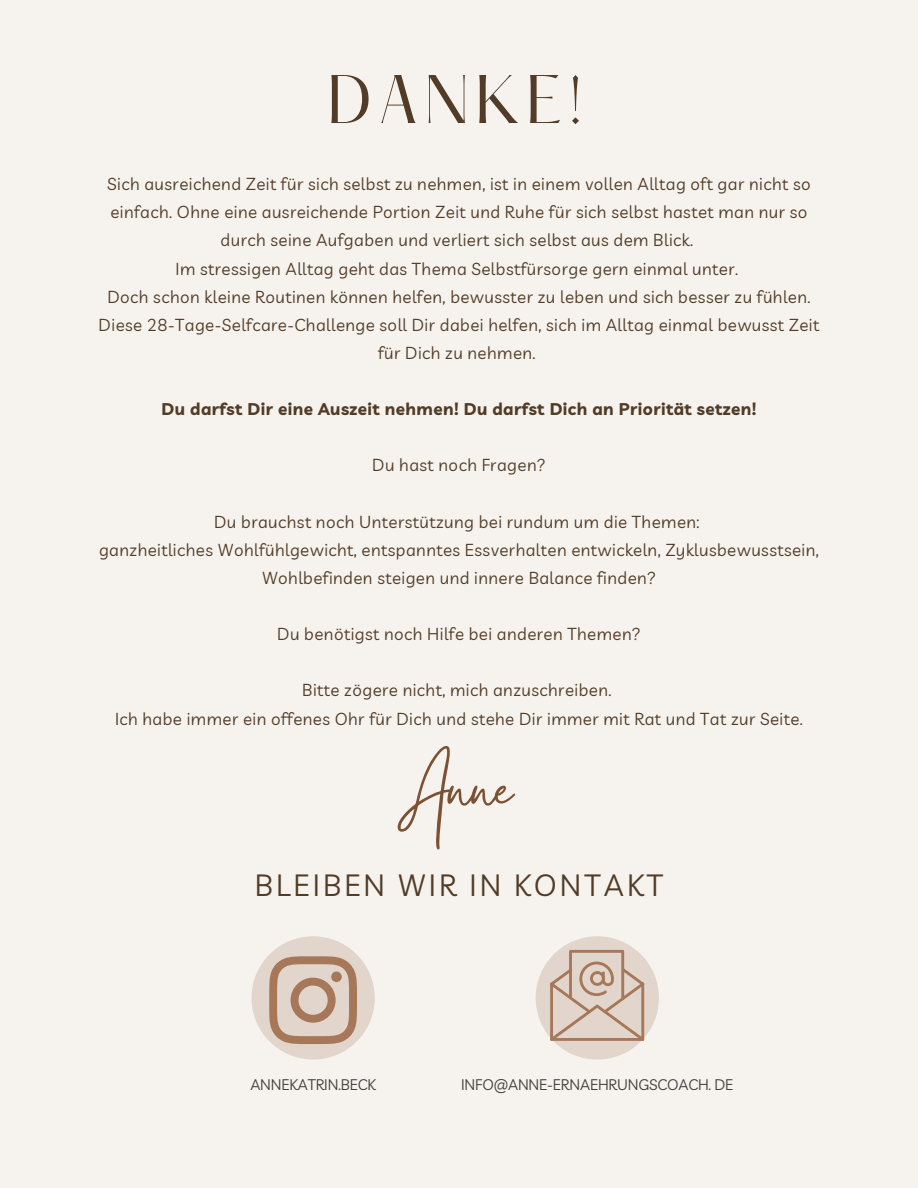
<style>
.page{position:relative;width:918px;height:1188px;background:#f6f3ef}
.page>*{position:absolute;margin:0;border:0;box-sizing:border-box;transform-origin:0 0}
.t1{font:79.05px "Gistesy";color:#7d5133}
.t2{font:60px "Hatton";letter-spacing:.1em;color:#523c27}
.t3{font:30px "Livvic";letter-spacing:.1em;color:#523c27}
.t4{font:16.95px/28.2px "Livvic";letter-spacing:.025em;color:#523c27;text-align:center}
.t5{font:700 16.95px "Livvic";letter-spacing:.025em;color:#523c27}
.t6{font:15px "Livvic";letter-spacing:-.01em;color:#404040}
</style>
<div class="page">
<div style="left:251px;top:936px;width:124px;height:124px;background:#e1d5cc;border-radius:50%"></div>
<div style="left:536px;top:936px;width:123px;height:124px;background:#e1d5cc;border-radius:50%"></div>
<svg style="left:269px;top:956px;width:88px;height:88px"></svg>
<div style="left:331px;top:972px;width:11px;height:10px;background:#a67758;border-radius:50%"></div>
<svg style="left:550px;top:950px;width:94px;height:91px"></svg>
<h2 class="t2" style="left:327px;top:71px;width:257px">DANKE!</h2>
<p class="t4" style="left:99px;top:170px;width:722px">Sich ausreichend Zeit für sich selbst zu nehmen, ist in einem vollen Alltag oft gar nicht so einfach. Ohne eine ausreichende Portion Zeit und Ruhe für sich selbst hastet man nur so durch seine Aufgaben und verliert sich selbst aus dem Blick.<br>Im stressigen Alltag geht das Thema Selbstfürsorge gern einmal unter.<br>Doch schon kleine Routinen können helfen, bewusster zu leben und sich besser zu fühlen.<br>Diese 28-Tage-Selfcare-Challenge soll Dir dabei helfen, sich im Alltag einmal bewusst Zeit für Dich zu nehmen.</p>
<p class="t5" style="left:162px;top:398px;width:596px">Du darfst Dir eine Auszeit nehmen! Du darfst Dich an Priorität setzen!</p>
<p class="t4" style="left:372px;top:451px;width:175px">Du hast noch Fragen?</p>
<p class="t4" style="left:99px;top:507px;width:721px">Du brauchst noch Unterstützung bei rundum um die Themen:<br>ganzheitliches Wohlfühlgewicht, entspanntes Essverhalten entwickeln, Zyklusbewusstsein,<br>Wohlbefinden steigen und innere Balance finden?</p>
<p class="t4" style="left:277px;top:620px;width:365px">Du benötigst noch Hilfe bei anderen Themen?</p>
<p class="t4" style="left:115px;top:676px;width:689px">Bitte zögere nicht, mich anzuschreiben.<br>Ich habe immer ein offenes Ohr für Dich und stehe Dir immer mit Rat und Tat zur Seite.</p>
<h1 class="t1" style="left:398px;top:734px;width:115px">Anne</h1>
<h3 class="t3" style="left:255px;top:866px;width:410px">BLEIBEN WIR IN KONTAKT</h3>
<p class="t6" style="left:250px;top:1075px;width:127px">ANNEKATRIN.BECK</p>
<p class="t6" style="left:461px;top:1075px;width:274px">INFO@ANNE-ERNAEHRUNGSCOACH. DE</p>
</div>
